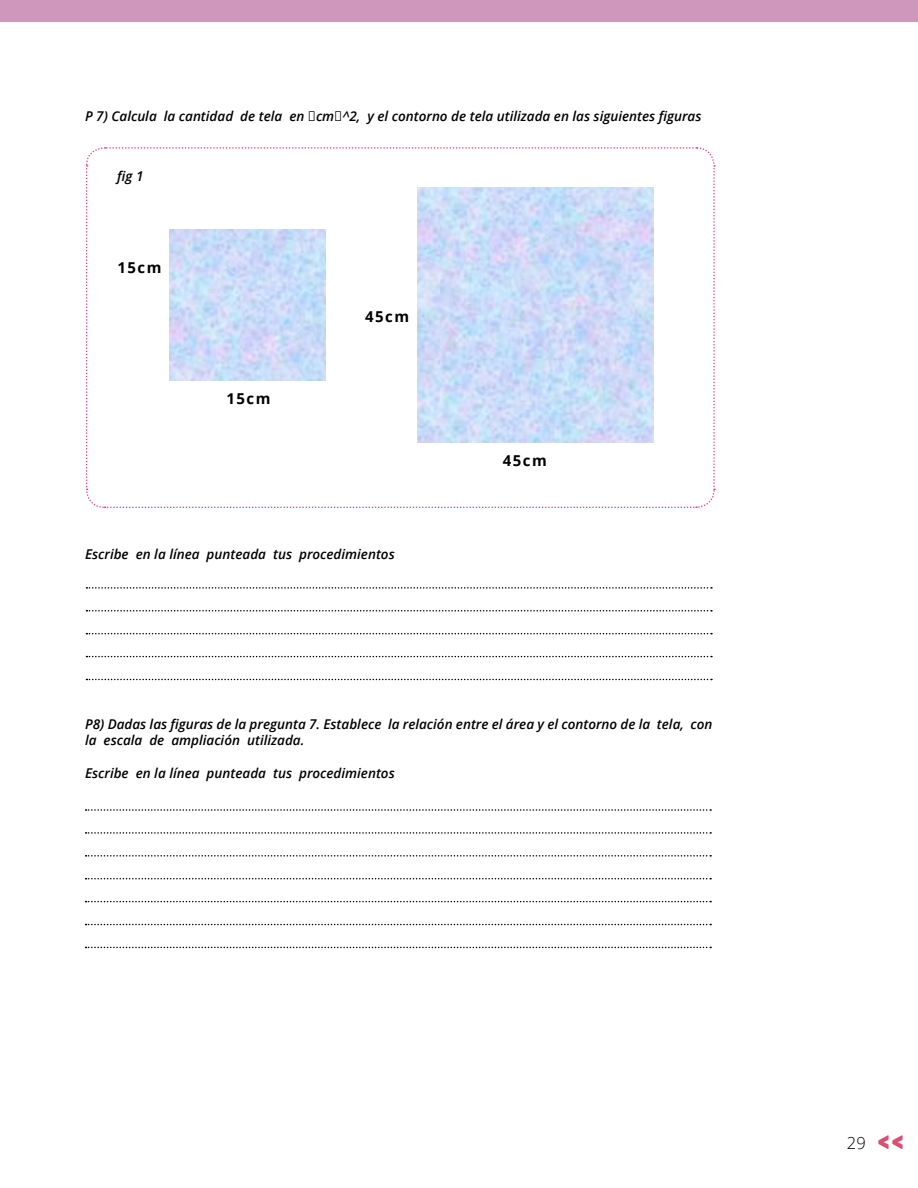
<style>
.page{position:relative;width:918px;height:1188px;background:#fff}
.page>*{position:absolute;margin:0;border:0;box-sizing:border-box;transform-origin:0 0}
.t1{font:300 16.5px "Open Sans";color:#000}
.t2{font:700 15px "Open Sans";letter-spacing:.1em;color:#000}
.t3{font:italic 600 13.5px/16.5px "Open Sans";color:#000}
</style>
<div class="page">
<div style="left:0;top:0;width:918px;height:21px;background:#ce98bc"></div>
<svg style="left:86px;top:147px;width:630px;height:362px"></svg>
<svg style="left:86px;top:587px;width:626px;height:2px"></svg>
<svg style="left:86px;top:610px;width:626px;height:2px"></svg>
<svg style="left:86px;top:633px;width:626px;height:1px"></svg>
<svg style="left:86px;top:656px;width:626px;height:1px"></svg>
<svg style="left:86px;top:679px;width:626px;height:1px"></svg>
<img style="left:170px;top:230px;width:155px;height:150px">
<img style="left:417px;top:188px;width:236px;height:255px">
<svg style="left:86px;top:809px;width:625px;height:2px"></svg>
<svg style="left:86px;top:832px;width:625px;height:2px"></svg>
<svg style="left:86px;top:855px;width:625px;height:2px"></svg>
<svg style="left:86px;top:878px;width:625px;height:1px"></svg>
<svg style="left:86px;top:901px;width:625px;height:1px"></svg>
<svg style="left:86px;top:924px;width:625px;height:1px"></svg>
<svg style="left:86px;top:947px;width:625px;height:1px"></svg>
<p class="t3" style="left:85px;top:107px;width:618px">P 7) Calcula la cantidad de tela en 〖cm〗 ^2, y el contorno de tela utilizada en las siguientes figuras</p>
<p class="t3" style="left:117px;top:168px;width:28px">fig 1</p>
<p class="t2" style="left:117px;top:257px;width:46px">15cm</p>
<p class="t2" style="left:226px;top:388px;width:46px">15cm</p>
<p class="t2" style="left:365px;top:306px;width:46px">45cm</p>
<p class="t3" style="left:85px;top:546px;width:311px">Escribe en la línea punteada tus procedimientos</p>
<p class="t2" style="left:503px;top:450px;width:46px">45cm</p>
<p class="t3" style="left:85px;top:715px;width:629px">P8) Dadas las figuras de la pregunta 7. Establece la relación entre el área y el contorno de la tela, con la escala de ampliación utilizada.</p>
<p class="t3" style="left:85px;top:765px;width:311px">Escribe en la línea punteada tus procedimientos</p>
<p class="t1" style="left:847px;top:1131px;width:20px">29</p>
</div>
